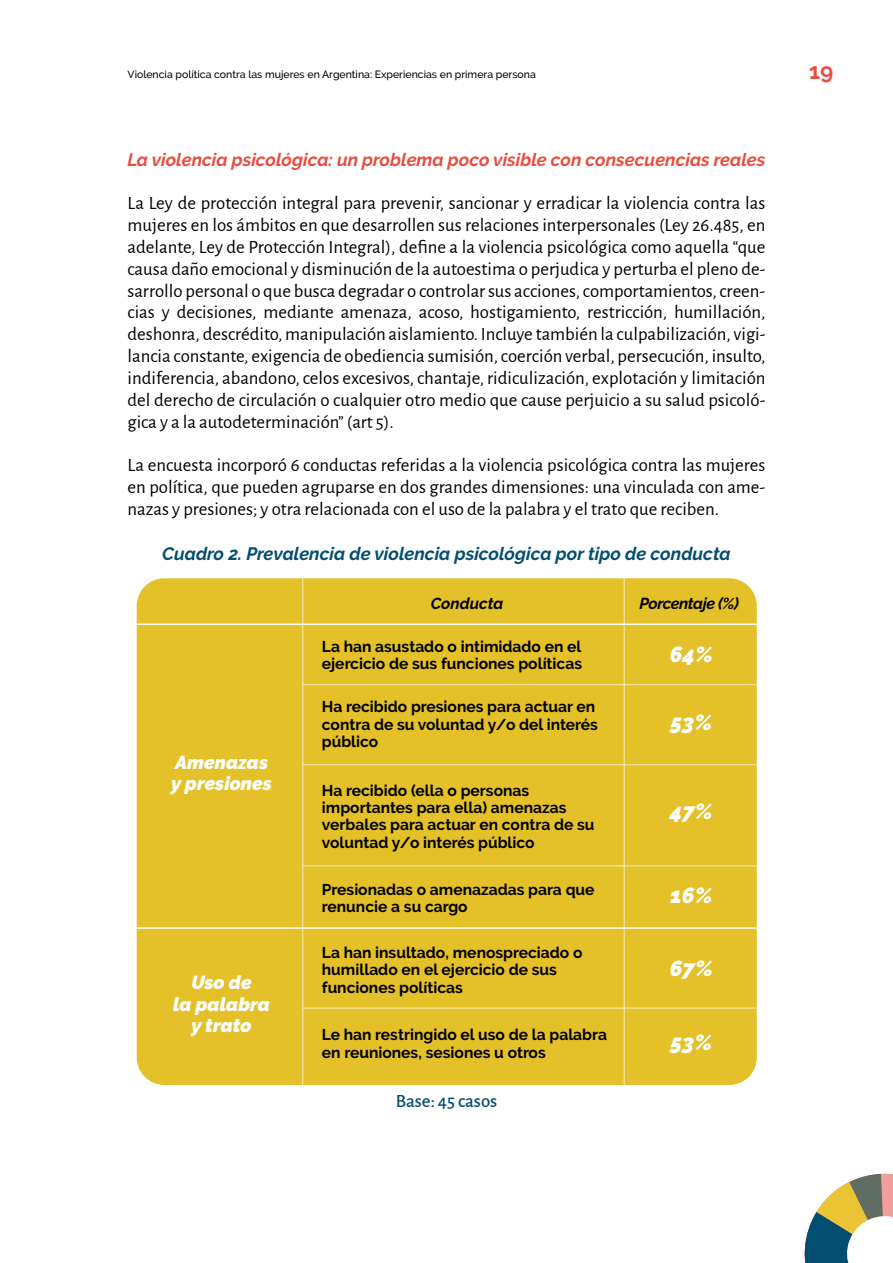
<style>
.page{position:relative;width:893px;height:1263px;background:#fff}
.page>*{position:absolute;margin:0;border:0;box-sizing:border-box;transform-origin:0 0}
.t1{font:700 22.5px "Raleway";color:#e94d41}
.t2{font:italic 900 21.6px "Raleway";color:#fff}
.t3{font:18.75px/21.9px "Alegreya Sans";color:#000;text-align:justify}
.t4{font:italic 900 18.75px/21.3px "Raleway";color:#fff}
.t5{font:500 18.75px "Alegreya Sans";color:#044e71}
.t6{font:italic 700 18px "Raleway";color:#e94d41}
.t7{font:italic 700 18px "Raleway";color:#044e71}
.t8{font:italic 700 15.9px "Raleway";letter-spacing:-.025em;color:#000}
.t9{font:italic 700 15.9px "Raleway";color:#000}
.t10{font:700 15.6px/17.4px "Raleway";color:#000}
.t11{font:500 10.5px "Raleway";color:#000}
</style>
<div class="page">
<svg style="left:804px;top:1173px;width:89px;height:90px"></svg>
<div style="left:137px;top:578px;width:620px;height:507px;background:#e4c029;border-radius:27px"></div>
<hr style="left:136px;top:623px;width:621px;height:2px;background:#fff">
<hr style="left:303px;top:684px;width:454px;height:1px;background:#fff">
<hr style="left:303px;top:764px;width:454px;height:1px;background:#fff">
<hr style="left:303px;top:865px;width:454px;height:2px;background:#fff">
<hr style="left:303px;top:1007px;width:454px;height:2px;background:#fff">
<hr style="left:136px;top:927px;width:621px;height:2px;background:#fff">
<hr style="left:302px;top:578px;width:1px;height:507px;background:#fff">
<hr style="left:623px;top:578px;width:2px;height:507px;background:#fff">
<p class="t11" style="left:128px;top:69px;width:410px">Violencia política contra las mujeres en Argentina: Experiencias en primera persona</p>
<p class="t1" style="left:809px;top:58px;width:26px">19</p>
<p class="t6" style="left:128px;top:149px;width:639px">La violencia psicológica: un problema poco visible con consecuencias reales</p>
<p class="t3" style="left:128px;top:191px;width:639px">La Ley de protección integral para prevenir, sancionar y erradicar la violencia contra las mujeres en los ámbitos en que desarrollen sus relaciones interpersonales (Ley 26.485, en adelante, Ley de Protección Integral), define a la violencia psicológica como aquella “que causa daño emocional y disminución de la autoestima o perjudica y perturba el pleno de&shy;sarrollo personal o que busca degradar o controlar sus acciones, comportamientos, creen&shy;cias y decisiones, mediante amenaza, acoso, hostigamiento, restricción, humillación, deshonra, descrédito, manipulación aislamiento. Incluye también la culpabilización, vigi&shy;lancia constante, exigencia de obediencia sumisión, coerción verbal, persecución, insulto, indiferencia, abandono, celos excesivos, chantaje, ridiculización, explotación y limitación del derecho de circulación o cualquier otro medio que cause perjuicio a su salud psicoló&shy;gica y a la autodeterminación” (art 5).</p>
<p class="t3" style="left:128px;top:453px;width:639px">La encuesta incorporó 6 conductas referidas a la violencia psicológica contra las mujeres en política, que pueden agruparse en dos grandes dimensiones: una vinculada con ame&shy;nazas y presiones; y otra relacionada con el uso de la palabra y el trato que reciben.</p>
<p class="t7" style="left:162px;top:543px;width:570px">Cuadro 2. Prevalencia de violencia psicológica por tipo de conducta</p>
<p class="t4" style="left:171px;top:752px;width:102px">Amenazas y presiones</p>
<p class="t4" style="left:173px;top:972px;width:98px;text-align:center">Uso de<br>la palabra y trato</p>
<p class="t9" style="left:431px;top:594px;width:74px">Conducta</p>
<p class="t8" style="left:639px;top:594px;width:101px">Porcentaje (%)</p>
<p class="t10" style="left:322px;top:638px;width:262px">La han asustado o intimidado en el ejercicio de sus funciones políticas</p>
<p class="t10" style="left:322px;top:698px;width:278px">Ha recibido presiones para actuar en contra de su voluntad y/o del interés público</p>
<p class="t10" style="left:322px;top:782px;width:274px">Ha recibido (ella o personas importantes para ella) amenazas verbales para actuar en contra de su voluntad y/o interés público</p>
<p class="t10" style="left:322px;top:880px;width:274px">Presionadas o amenazadas para que renuncie a su cargo</p>
<p class="t10" style="left:322px;top:944px;width:262px">La han insultado, menospreciado o humillado en el ejercicio de sus funciones políticas</p>
<p class="t10" style="left:322px;top:1026px;width:287px">Le han restringido el uso de la palabra en reuniones, sesiones u otros</p>
<p class="t2" style="left:670px;top:642px;width:45px">64%</p>
<p class="t2" style="left:671px;top:710px;width:43px">53%</p>
<p class="t2" style="left:670px;top:799px;width:44px">47%</p>
<p class="t2" style="left:670px;top:883px;width:44px">16%</p>
<p class="t2" style="left:670px;top:956px;width:45px">67%</p>
<p class="t2" style="left:671px;top:1030px;width:43px">53%</p>
<p class="t5" style="left:396px;top:1088px;width:103px">Base: 45 casos</p>
</div>
